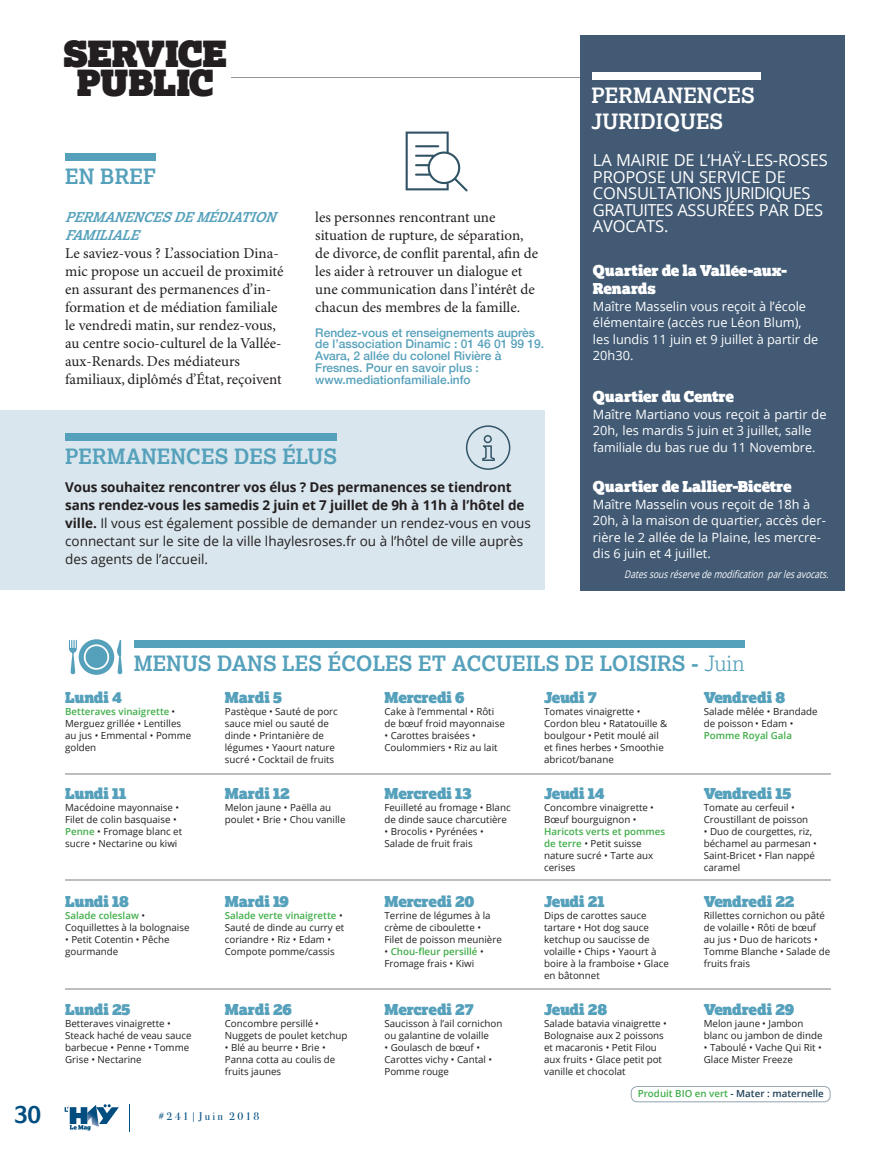
<style>
.page{position:relative;width:894px;height:1150px;background:#fff}
.page>*{position:absolute;margin:0;border:0;box-sizing:border-box;transform-origin:0 0}
.t1{font:35.85px/29.2px "Lexia Advertising";color:#231f20;text-align:center}
.t2{font:700 25.05px "Lexia";color:#014d80}
.t3{font:700 21px "Lexia";color:#55a0bb}
.t4{font:700 21px/25.2px "Lexia";color:#fff}
.t5{font:16.5px/16.5px "Open Sans";letter-spacing:-.01em;color:#fff}
.t6{font:15px/18px "Minion Pro";color:#231f20}
.t7{font:15px "Lexia Advertising";letter-spacing:-.01em;color:#55a0bb}
.t8{font:15px/18px "Lexia Advertising";color:#fff}
.t9{font:13.5px/18px "Open Sans";color:#231f20}
.t10{font:italic 700 13.5px/18px "Lexia";color:#55a0bb}
.t11{font:12.75px/16.5px "Open Sans";color:#fff}
.t12{font:500 12px/11.7px "Helvetica Neue";color:#55a0bb}
.t13{font:11.1px "Bodoni Svty Two ITCTT";letter-spacing:.2em;color:#014d80}
.t14{font:italic 10.5px "Open Sans";color:#fff;scale:.8 1}
.t15{font:9.75px/12px "Open Sans";color:#231f20}
.t16{font:600 9.75px "Open Sans";color:#1e3f56}
.t17{font:600 9.75px "Open Sans";color:#40ae49}
.s1{font-weight:700}
.s2{font-weight:300}
.s3{font-weight:600;color:#40ae49}
.s4{color:#40ae49}
</style>
<div class="page">
<svg style="left:129px;top:1104px;width:1px;height:27px"></svg>
<hr style="left:231px;top:78px;width:600px;height:1px;background:#939598">
<svg style="left:65px;top:1104px;width:54px;height:26px"></svg>
<div style="left:0;top:411px;width:544px;height:179px;background:#d9e6ed"></div>
<svg style="left:466px;top:425px;width:44px;height:45px"></svg>
<div style="left:65px;top:433px;width:272px;height:8px;background:#55a0bb"></div>
<hr style="left:65px;top:774px;width:766px;height:1px;background:#bcbdc0">
<hr style="left:65px;top:773px;width:766px;height:1px;background:#bcbdc0">
<hr style="left:65px;top:880px;width:766px;height:1px;background:#bcbdc0">
<hr style="left:65px;top:879px;width:766px;height:1px;background:#bcbdc0">
<hr style="left:65px;top:989px;width:766px;height:1px;background:#bcbdc0">
<hr style="left:65px;top:988px;width:766px;height:1px;background:#bcbdc0">
<div style="left:134px;top:639px;width:611px;height:8px;background:#55a0bb"></div>
<div style="left:580px;top:35px;width:265px;height:556px;background:#425a74"></div>
<div style="left:592px;top:73px;width:168px;height:7px;background:#fff"></div>
<svg style="left:631px;top:1086px;width:200px;height:16px"></svg>
<div style="left:65px;top:153px;width:91px;height:7px;background:#55a0bb"></div>
<svg style="left:406px;top:131px;width:62px;height:60px"></svg>
<hr style="left:415px;top:145px;width:24px;height:2px;background:#305365">
<svg style="left:69px;top:639px;width:53px;height:35px"></svg>
<div style="left:86px;top:646px;width:21px;height:22px;background:#55a0bb;border-radius:50%"></div>
<h1 class="t1" style="left:63px;top:38px;width:165px">SERVICE<br>PUBLIC</h1>
<h3 class="t3" style="left:65px;top:163px;width:92px">EN BREF</h3>
<h3 class="t10" style="left:65px;top:208px;width:218px">PERMANENCESDEMÉDIATION<br>FAMILIALE</h3>
<p class="t6" style="left:65px;top:245px;width:220px">Le saviez-vous ? L’association Dina&shy;mic propose un accueil de proximité en assurant des permanences d’in&shy;formation et de médiation familiale le vendredi matin, sur rendez-vous, au centre socio-culturel de la Vallée&shy;aux-Renards. Des médiateurs familiaux, diplômés d’État, reçoivent</p>
<h3 class="t6" style="left:315px;top:209px;width:224px">les personnes rencontrant une situation de rupture, de séparation, de divorce, de conflit parental, afin de les aider à retrouver un dialogue et une communication dans l’intérêt de chacun des membres de la famille.</h3>
<p class="t12" style="left:315px;top:325px;width:230px">Rendez-vous et renseignements auprès de l’association Dinamic : 01 46 01 99 19.<br>Avara, 2 allée du colonel Rivière à Fresnes. Pour en savoir plus : www.mediationfamiliale.info</p>
<h3 class="t3" style="left:65px;top:443px;width:273px">PERMANENCES DES ÉLUS</h3>
<p class="t9" style="left:65px;top:478px;width:467px"><span class="s1">Vous souhaitez rencontrer vos élus ? Des permanences se tiendront sans rendez-vous les samedis 2 juin et 7 juillet de 9h à 11h à l’hôtel de ville.</span> Il vous est également possible de demander un rendez-vous en vous connectant sur le site de la ville lhaylesroses.fr ou à l’hôtel de ville auprès des agents de l’accueil.</p>
<h3 class="t4" style="left:592px;top:83px;width:165px">PERMANENCES<br>JURIDIQUES</h3>
<h3 class="t5" style="left:593px;top:151px;width:236px">LA MAIRIE DE L’HAŸ-LES-ROSES<br>PROPOSE UN SERVICE DE<br>CONSULTATIONS JURIDIQUES<br>GRATUITES ASSURÉES PAR DES<br>AVOCATS.</h3>
<h3 class="t8" style="left:593px;top:261px;width:196px">Quartier de la Vallée-aux-<br>Renards</h3>
<h3 class="t11" style="left:593px;top:297px;width:227px">Maître Masselin vous reçoit à l’école élémentaire (accès rue Léon Blum), les lundis 11 juin et 9 juillet à partir de<br>20h30.</h3>
<h3 class="t8" style="left:593px;top:387px;width:142px">Quartier du Centre</h3>
<h3 class="t11" style="left:593px;top:405px;width:235px">Maître Martiano vous reçoit à partir de<br>20h, les mardis 5 juin et 3 juillet, salle familiale du bas rue du 11 Novembre.</h3>
<h3 class="t8" style="left:593px;top:477px;width:200px">Quartier de Lallier-Bicêtre</h3>
<h3 class="t11" style="left:593px;top:495px;width:234px">Maître Masselin vous reçoit de 18h à 20h, à la maison de quartier, accès der&shy;rière le 2 allée de la Plaine, les mercre&shy;dis 6 juin et 4 juillet.</h3>
<p class="t14" style="left:624px;top:567px;width:261px">Datessousréservedemodification parlesavocats.</p>
<h3 class="t3" style="left:134px;top:649px;width:612px">MENUS DANS LES ÉCOLES ET ACCUEILS DE LOISIRS - <span class="s2">Juin</span></h3>
<h3 class="t7" style="left:65px;top:687px;width:58px">Lundi 4</h3>
<p class="t15" style="left:65px;top:704px;width:128px"><span class="s3">Betteraves vinaigrette</span> •<br>Merguez grillée • Lentilles au jus • Emmental • Pomme golden</p>
<h3 class="t7" style="left:65px;top:783px;width:63px">Lundi 11</h3>
<p class="t15" style="left:65px;top:800px;width:119px">Macédoine mayonnaise •<br>Filet de colin basquaise •<br><span class="s3">Penne</span> • Fromage blanc et sucre • Nectarine ou kiwi</p>
<h3 class="t7" style="left:65px;top:891px;width:65px">Lundi 18</h3>
<p class="t15" style="left:65px;top:908px;width:126px"><span class="s3">Salade coleslaw</span> •<br>Coquillettes à la bolognaise</p>
<p class="t15" style="left:65px;top:932px;width:106px">• Petit Cotentin • Pêche gourmande</p>
<h3 class="t7" style="left:65px;top:999px;width:67px">Lundi 25</h3>
<p class="t15" style="left:65px;top:1016px;width:128px">Betteraves vinaigrette •<br>Steack haché de veau sauce barbecue • Penne • Tomme<br>Grise • Nectarine</p>
<h3 class="t7" style="left:225px;top:687px;width:59px">Mardi 5</h3>
<p class="t15" style="left:225px;top:704px;width:115px">Pastèque • Sauté de porc sauce miel ou sauté de dinde • Printanière de légumes • Yaourt nature sucré • Cocktail de fruits</p>
<h3 class="t7" style="left:225px;top:783px;width:66px">Mardi 12</h3>
<p class="t15" style="left:225px;top:800px;width:122px">Melon jaune • Paëlla au poulet • Brie • Chou vanille</p>
<h3 class="t7" style="left:225px;top:891px;width:66px">Mardi 19</h3>
<p class="t15" style="left:225px;top:908px;width:121px"><span class="s3">Salade verte vinaigrette</span> •<br>Sauté de dinde au curry et coriandre • Riz • Edam •<br>Compote pomme/cassis</p>
<h3 class="t7" style="left:225px;top:999px;width:68px">Mardi 26</h3>
<p class="t15" style="left:225px;top:1016px;width:124px">Concombre persillé •<br>Nuggets de poulet ketchup</p>
<p class="t15" style="left:225px;top:1040px;width:112px">• Blé au beurre • Brie •<br>Panna cotta au coulis de fruits jaunes</p>
<h2 class="t2" style="left:14px;top:1098px;width:28px">30</h2>
<p class="t13" style="left:158px;top:1107px;width:103px">#241|Juin 2018</p>
<h3 class="t7" style="left:384px;top:687px;width:82px">Mercredi 6</h3>
<p class="t15" style="left:384px;top:704px;width:122px">Cake à l’emmental • Rôti de bœuf froid mayonnaise</p>
<p class="t15" style="left:384px;top:728px;width:115px">• Carottes braisées •<br>Coulommiers • Riz au lait</p>
<h3 class="t7" style="left:384px;top:783px;width:89px">Mercredi 13</h3>
<p class="t15" style="left:384px;top:800px;width:128px">Feuilleté au fromage • Blanc de dinde sauce charcutière</p>
<p class="t15" style="left:384px;top:824px;width:101px">• Brocolis • Pyrénées •<br>Salade de fruit frais</p>
<h3 class="t7" style="left:384px;top:891px;width:91px">Mercredi 20</h3>
<p class="t15" style="left:384px;top:908px;width:119px">Terrine de légumes à la crème de ciboulette •<br>Filet de poisson meunière</p>
<p class="t15" style="left:384px;top:944px;width:101px">• <span class="s3">Chou-fleur persillé</span> •<br>Fromage frais • Kiwi</p>
<h3 class="t7" style="left:384px;top:999px;width:91px">Mercredi 27</h3>
<p class="t15" style="left:384px;top:1016px;width:120px">Saucisson à l’ail cornichon ou galantine de volaille</p>
<p class="t15" style="left:384px;top:1040px;width:109px">• Goulasch de bœuf •<br>Carottes vichy • Cantal •<br>Pomme rouge</p>
<h3 class="t7" style="left:544px;top:687px;width:54px">Jeudi 7</h3>
<p class="t15" style="left:544px;top:704px;width:125px">Tomates vinaigrette •<br>Cordon bleu • Ratatouille &amp; boulgour • Petit moulé ail et fines herbes • Smoothie abricot/banane</p>
<h3 class="t7" style="left:544px;top:783px;width:62px">Jeudi 14</h3>
<p class="t15" style="left:544px;top:800px;width:111px">Concombre vinaigrette •<br>Bœuf bourguignon •</p>
<p class="t15" style="left:544px;top:824px;width:122px"><span class="s3">Haricots verts et pommes de terre</span> • Petit suisse nature sucré • Tarte aux cerises</p>
<h3 class="t7" style="left:544px;top:891px;width:62px">Jeudi 21</h3>
<p class="t15" style="left:544px;top:908px;width:126px">Dips de carottes sauce tartare • Hot dog sauce ketchup ou saucisse de volaille • Chips • Yaourt à boire à la framboise • Glace en bâtonnet</p>
<h3 class="t7" style="left:544px;top:999px;width:65px">Jeudi 28</h3>
<p class="t15" style="left:544px;top:1016px;width:124px">Salade batavia vinaigrette •<br>Bolognaise aux 2 poissons et macaronis • Petit Filou aux fruits • Glace petit pot vanille et chocolat</p>
<h3 class="t7" style="left:704px;top:687px;width:83px">Vendredi 8</h3>
<p class="t15" style="left:704px;top:704px;width:115px">Salade mêlée • Brandade de poisson • Edam •</p>
<p class="t17" style="left:704px;top:728px;width:90px">Pomme Royal Gala</p>
<h3 class="t7" style="left:704px;top:783px;width:89px">Vendredi 15</h3>
<p class="t15" style="left:704px;top:800px;width:106px">Tomate au cerfeuil •<br>Croustillant de poisson</p>
<p class="t15" style="left:704px;top:824px;width:115px">• Duo de courgettes, riz, béchamel au parmesan •<br>Saint-Bricet • Flan nappé caramel</p>
<h3 class="t7" style="left:704px;top:891px;width:92px">Vendredi 22</h3>
<p class="t15" style="left:704px;top:908px;width:128px">Rillettes cornichon ou pâté de volaille • Rôti de bœuf<br>au jus • Duo de haricots •<br>Tomme Blanche • Salade de fruits frais</p>
<h3 class="t7" style="left:704px;top:999px;width:92px">Vendredi 29</h3>
<p class="t15" style="left:704px;top:1016px;width:120px">Melon jaune • Jambon blanc ou jambon de dinde</p>
<p class="t15" style="left:704px;top:1040px;width:120px">• Taboulé • Vache Qui Rit •<br>Glace Mister Freeze</p>
<p class="t16" style="left:638px;top:1086px;width:188px"><span class="s4">Produit BIO en vert</span> - Mater : maternelle</p>
</div>
